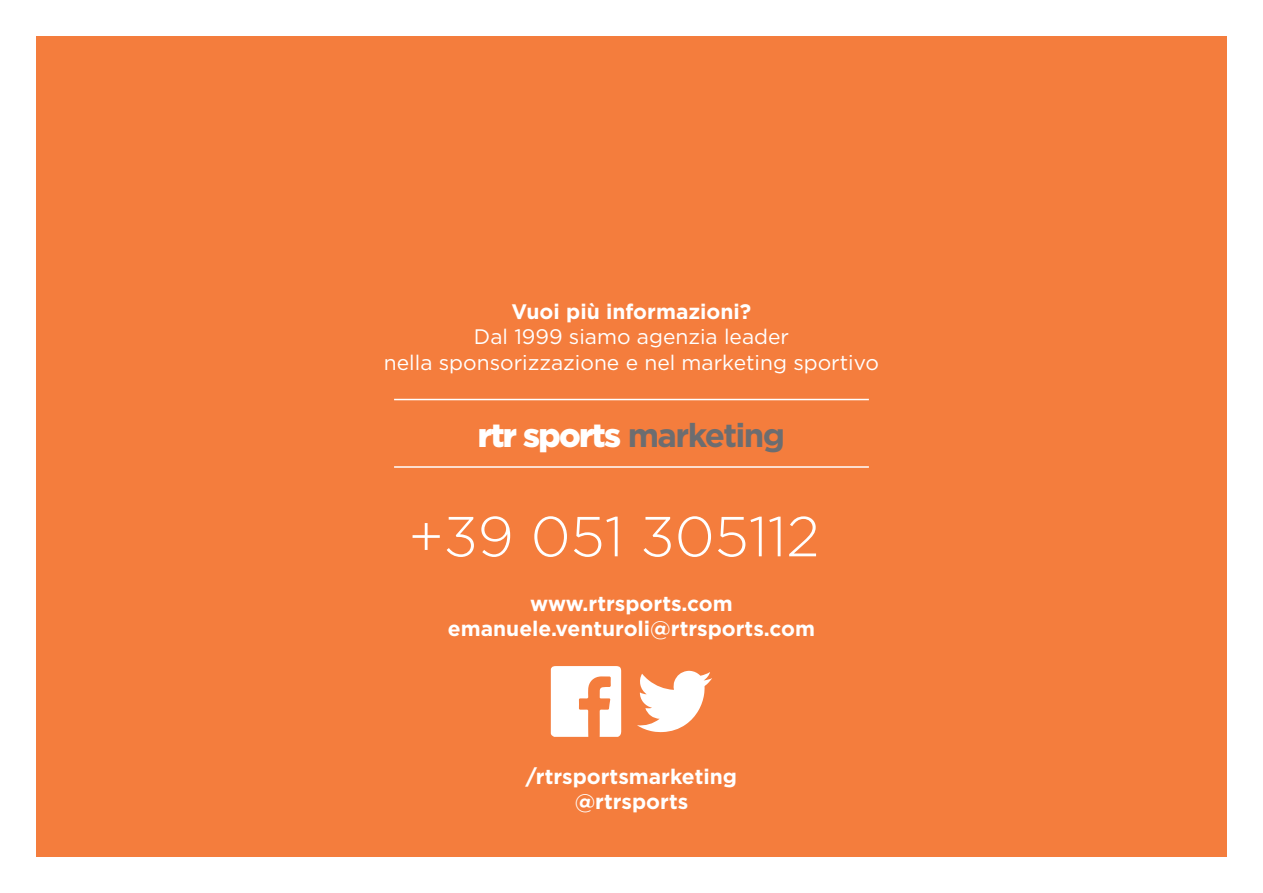
<style>
.page{position:relative;width:1263px;height:893px;background:#fff}
.page>*{position:absolute;margin:0;border:0;box-sizing:border-box;transform-origin:0 0}
.t1{font:300 56.25px "Gotham";color:#fff}
.t2{font:900 33px "Gotham";letter-spacing:-.05em;color:#fff}
.t3{font:700 21px/25.2px "Gotham";color:#fff;text-align:center}
.t4{font:21px/25.2px "Gotham";color:#fff;text-align:center}
.s1{font-weight:700;color:#6c6d70}
</style>
<div class="page">
<div style="left:36px;top:36px;width:1191px;height:821px;background:#f47d3d"></div>
<hr style="left:394px;top:399px;width:475px;height:1px;background:#fff">
<hr style="left:394px;top:466px;width:475px;height:2px;background:#fff">
<svg style="left:551px;top:666px;width:70px;height:71px"></svg>
<svg style="left:637px;top:671px;width:75px;height:61px"></svg>
<p class="t3" style="left:512px;top:299px;width:241px">Vuoi più informazioni?</p>
<p class="t4" style="left:384px;top:324px;width:497px">Dal 1999 siamo agenzia leader<br>nella sponsorizzazione e nel marketing sportivo</p>
<h2 class="t2" style="left:478px;top:412px;width:309px">rtr sports <span class="s1">marketing</span></h2>
<h1 class="t1" style="left:409px;top:501px;width:412px">+39 051 305112</h1>
<p class="t3" style="left:448px;top:591px;width:369px">www.rtrsports.com emanuele.venturoli@rtrsports.com</p>
<p class="t3" style="left:526px;top:763px;width:213px">/rtrsportsmarketing @rtrsports</p>
</div>
